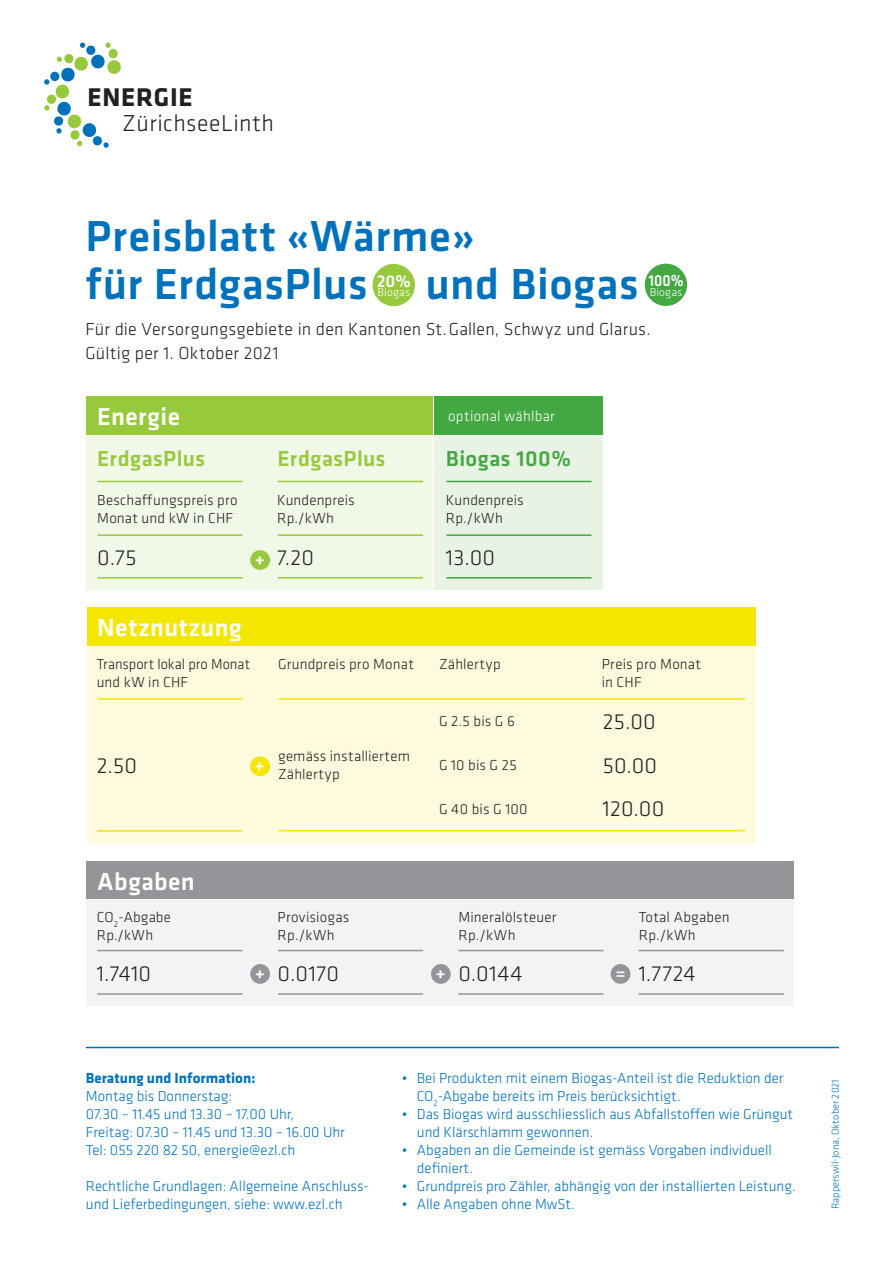
<style>
.page{position:relative;width:893px;height:1263px;background:#fff}
.page>*{position:absolute;margin:0;border:0;box-sizing:border-box;transform-origin:0 0}
.t1{font:500 45px "Klavika";letter-spacing:.01em;color:#0072bc}
.t2{font:700 26.55px "Klavika";letter-spacing:.03em;color:#231f20}
.t3{font:500 25.5px "Klavika";letter-spacing:.015em;color:#fff}
.t4{font:300 24px "Klavika";letter-spacing:.02em;color:#231f20}
.t5{font:300 22.5px "Klavika";letter-spacing:.01em;color:#231f20}
.t6{font:500 22.5px "Klavika";letter-spacing:.01em;color:#97c93c}
.t7{font:500 22.5px "Klavika";letter-spacing:.015em;color:#43a842}
.t8{font:500 19.35px "Klavika";color:#fff}
.t9{font:300 18px "Klavika";letter-spacing:.01em;color:#231f20}
.t10{font:500 17.55px "Klavika";color:#fff}
.t11{font:500 16.65px "Klavika";color:#fff;scale:.89 1}
.t12{font:300 15px/18px "Klavika";color:#0072bc}
.t13{font:300 15px/18px "Klavika";letter-spacing:.01em;color:#231f20}
.t14{font:700 15px "Klavika";color:#0072bc}
.t15{font:300 15px "Klavika";letter-spacing:.02em;color:#fff}
.t16{font:300 11.7px "Klavika";letter-spacing:.015em;color:#fff}
.t17{font:300 10.5px "Klavika";color:#0072bc}
</style>
<div class="page">
<svg style="left:44px;top:43px;width:77px;height:105px"></svg>
<hr style="left:86px;top:1047px;width:753px;height:1px;background:#0072bc">
<div style="left:87px;top:435px;width:348px;height:155px;background:#f2f8e8"></div>
<div style="left:87px;top:396px;width:348px;height:39px;background:#97c93c"></div>
<hr style="left:98px;top:534px;width:145px;height:2px;background:#97c93c">
<hr style="left:98px;top:481px;width:145px;height:1px;background:#97c93c">
<hr style="left:98px;top:577px;width:145px;height:1px;background:#97c93c">
<hr style="left:278px;top:534px;width:145px;height:2px;background:#97c93c">
<hr style="left:278px;top:481px;width:145px;height:1px;background:#97c93c">
<hr style="left:278px;top:577px;width:145px;height:1px;background:#97c93c">
<div style="left:87px;top:608px;width:668px;height:38px;background:#f5e601"></div>
<div style="left:87px;top:646px;width:668px;height:196px;background:#fdfade"></div>
<hr style="left:278px;top:698px;width:467px;height:2px;background:#f5e601">
<hr style="left:278px;top:830px;width:467px;height:1px;background:#f5e601">
<hr style="left:98px;top:698px;width:145px;height:2px;background:#f5e601">
<hr style="left:97px;top:830px;width:145px;height:2px;background:#f5e601">
<div style="left:87px;top:861px;width:707px;height:38px;background:#939598"></div>
<div style="left:87px;top:899px;width:707px;height:107px;background:#f2f3f4"></div>
<hr style="left:97px;top:950px;width:145px;height:1px;background:#939598">
<hr style="left:458px;top:950px;width:145px;height:1px;background:#939598">
<hr style="left:97px;top:993px;width:145px;height:2px;background:#939598">
<hr style="left:458px;top:993px;width:145px;height:2px;background:#939598">
<hr style="left:278px;top:950px;width:145px;height:1px;background:#939598">
<hr style="left:639px;top:950px;width:145px;height:1px;background:#939598">
<hr style="left:278px;top:993px;width:145px;height:2px;background:#939598">
<hr style="left:639px;top:993px;width:145px;height:2px;background:#939598">
<div style="left:250px;top:964px;width:20px;height:20px;background:#939598;border-radius:50%"></div>
<div style="left:250px;top:756px;width:20px;height:20px;background:#f5e601;border-radius:50%"></div>
<div style="left:250px;top:550px;width:20px;height:20px;background:#97c93c;border-radius:50%"></div>
<div style="left:431px;top:964px;width:20px;height:20px;background:#939598;border-radius:50%"></div>
<div style="left:611px;top:964px;width:19px;height:20px;background:#939598;border-radius:50%"></div>
<div style="left:373px;top:264px;width:42px;height:42px;background:#97c93c;border-radius:50%"></div>
<div style="left:645px;top:264px;width:42px;height:42px;background:#43a842;border-radius:50%"></div>
<div style="left:434px;top:435px;width:169px;height:155px;background:#e9f3e5"></div>
<div style="left:434px;top:396px;width:169px;height:39px;background:#43a842"></div>
<hr style="left:446px;top:534px;width:145px;height:2px;background:#43a842">
<hr style="left:446px;top:481px;width:145px;height:1px;background:#43a842">
<hr style="left:446px;top:577px;width:145px;height:1px;background:#43a842">
<p class="t2" style="left:88px;top:77px;width:107px">ENERGIE</p>
<p class="t4" style="left:122px;top:108px;width:153px">ZürichseeLinth</p>
<p class="t1" style="left:85px;top:205px;width:390px">Preisblatt «Wärme»</p>
<p class="t1" style="left:85px;top:253px;width:284px">für ErdgasPlus</p>
<p class="t1" style="left:426px;top:253px;width:215px">und Biogas</p>
<p class="t9" style="left:85px;top:319px;width:567px">Für die Versorgungsgebiete in den Kantonen St.Gallen, Schwyz und Glarus.</p>
<p class="t9" style="left:85px;top:343px;width:195px">Gültig per 1. Oktober 2021</p>
<p class="t11" style="left:648px;top:269px;width:41px">100%</p>
<p class="t16" style="left:650px;top:285px;width:34px">Biogas</p>
<p class="t10" style="left:377px;top:269px;width:36px">20%</p>
<p class="t16" style="left:377px;top:286px;width:34px">Biogas</p>
<p class="t3" style="left:97px;top:399px;width:84px">Energie</p>
<p class="t6" style="left:97px;top:443px;width:110px">ErdgasPlus</p>
<p class="t6" style="left:278px;top:443px;width:110px">ErdgasPlus</p>
<p class="t13" style="left:97px;top:491px;width:142px">Beschaffungspreis pro<br>Monat und kW in CHF</p>
<p class="t13" style="left:277px;top:491px;width:79px">Kundenpreis</p>
<p class="t13" style="left:277px;top:509px;width:59px">Rp./kWh</p>
<p class="t5" style="left:97px;top:545px;width:41px">0.75</p>
<p class="t5" style="left:277px;top:545px;width:39px">7.20</p>
<p class="t8" style="left:255px;top:545px;width:12px">+</p>
<p class="t3" style="left:97px;top:611px;width:146px">Netznutzung</p>
<p class="t13" style="left:97px;top:655px;width:155px">Transport lokal pro Monat</p>
<p class="t13" style="left:278px;top:655px;width:137px">Grundpreis pro Monat</p>
<p class="t13" style="left:97px;top:673px;width:93px">und kW in CHF</p>
<p class="t5" style="left:97px;top:753px;width:42px">2.50</p>
<p class="t3" style="left:97px;top:864px;width:99px">Abgaben</p>
<p class="t13" style="left:97px;top:908px;width:75px">CO<sub>2</sub>-Abgabe</p>
<p class="t13" style="left:97px;top:926px;width:58px">Rp./kWh</p>
<p class="t8" style="left:255px;top:752px;width:12px">+</p>
<p class="t13" style="left:278px;top:747px;width:133px">gemäss installiertem<br>Zählertyp</p>
<p class="t13" style="left:278px;top:908px;width:73px">Provisiogas</p>
<p class="t13" style="left:278px;top:926px;width:59px">Rp./kWh</p>
<p class="t15" style="left:448px;top:408px;width:108px">optional wählbar</p>
<p class="t7" style="left:446px;top:443px;width:127px">Biogas 100%</p>
<p class="t13" style="left:446px;top:491px;width:79px">Kundenpreis</p>
<p class="t13" style="left:446px;top:509px;width:59px">Rp./kWh</p>
<p class="t5" style="left:446px;top:545px;width:51px">13.00</p>
<p class="t13" style="left:439px;top:655px;width:63px">Zählertyp</p>
<p class="t13" style="left:602px;top:655px;width:101px">Preis pro Monat</p>
<p class="t13" style="left:602px;top:673px;width:41px">in CHF</p>
<p class="t5" style="left:603px;top:709px;width:54px">25.00</p>
<p class="t5" style="left:603px;top:753px;width:56px">50.00</p>
<p class="t13" style="left:439px;top:712px;width:77px">G 2.5 bis G 6</p>
<p class="t13" style="left:439px;top:756px;width:79px">G 10 bis G 25</p>
<p class="t13" style="left:439px;top:800px;width:90px">G 40 bis G 100</p>
<p class="t5" style="left:603px;top:796px;width:63px">120.00</p>
<p class="t13" style="left:458px;top:908px;width:99px">Mineralölsteuer<br>Rp./kWh</p>
<p class="t13" style="left:639px;top:908px;width:92px">Total Abgaben</p>
<p class="t13" style="left:639px;top:926px;width:59px">Rp./kWh</p>
<p class="t5" style="left:97px;top:961px;width:56px">1.7410</p>
<p class="t5" style="left:278px;top:961px;width:63px">0.0170</p>
<p class="t5" style="left:458px;top:961px;width:66px">0.0144</p>
<p class="t5" style="left:639px;top:961px;width:58px">1.7724</p>
<p class="t8" style="left:255px;top:959px;width:12px">+</p>
<p class="t8" style="left:435px;top:959px;width:12px">+</p>
<p class="t8" style="left:615px;top:959px;width:12px">=</p>
<p class="t14" style="left:86px;top:1070px;width:171px">Beratung und Information:</p>
<p class="t12" style="left:86px;top:1087px;width:148px">Montag bis Donnerstag:</p>
<p class="t12" style="left:86px;top:1105px;width:210px">07.30 – 11.45 und 13.30 – 17.00 Uhr,</p>
<p class="t12" style="left:86px;top:1123px;width:261px">Freitag: 07.30 – 11.45 und 13.30 – 16.00 Uhr</p>
<p class="t12" style="left:86px;top:1141px;width:211px">Tel: 055 220 82 50, energie@ezl.ch</p>
<p class="t12" style="left:86px;top:1177px;width:284px">Rechtliche Grundlagen: Allgemeine Anschluss&shy;und Lieferbedingungen, siehe: www.ezl.ch</p>
<p class="t12" style="left:417px;top:1069px;width:368px;text-indent:-15px">• Bei Produkten mit einem Biogas-Anteil ist die Reduktion der<br>CO<sub>2</sub>-Abgabe bereits im Preis berücksichtigt.</p>
<p class="t12" style="left:417px;top:1105px;width:378px;text-indent:-15px">• Das Biogas wird ausschliesslich aus Abfallstoffen wie Grüngut und Klärschlamm gewonnen.</p>
<p class="t12" style="left:417px;top:1141px;width:357px;text-indent:-15px">• Abgaben an die Gemeinde ist gemäss Vorgaben individuell definiert.</p>
<p class="t12" style="left:402px;top:1177px;width:395px">• Grundpreis pro Zähler, abhängig von der installierten Leistung.</p>
<p class="t12" style="left:402px;top:1195px;width:174px">• Alle Angaben ohne MwSt.</p>
<p class="t17" style="left:830px;top:1209px;width:131px;rotate:-90deg">Rapperswil-Jona, Oktober 2021</p>
</div>
